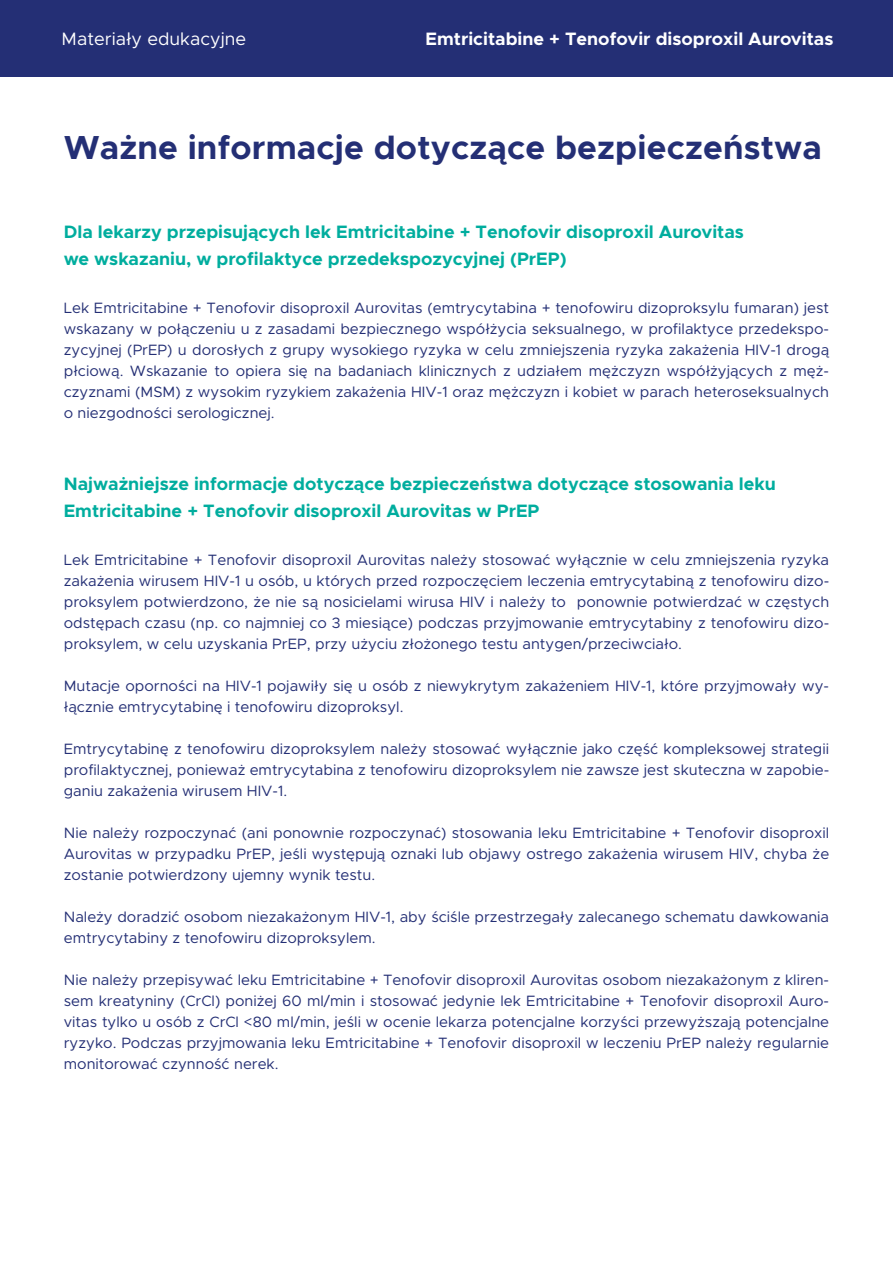
<style>
.page{position:relative;width:893px;height:1263px;background:#fff}
.page>*{position:absolute;margin:0;border:0;box-sizing:border-box;transform-origin:0 0}
.t1{font:700 33.45px "Metropolis";letter-spacing:.005em;color:#242f75}
.t2{font:700 18px/27px "Metropolis";color:#00ad9e}
.t3{font:700 18px "Metropolis";color:#fff}
.t4{font:18px "Metropolis";color:#fff}
.t5{font:15px/21px "Metropolis";color:#242f75;text-align:justify}
</style>
<div class="page">
<div style="left:0;top:0;width:893px;height:77px;background:#242f75"></div>
<p class="t4" style="left:62px;top:28px;width:186px">Materiały edukacyjne</p>
<p class="t3" style="left:426px;top:28px;width:409px">Emtricitabine + Tenofovir disoproxil Aurovitas</p>
<h1 class="t1" style="left:64px;top:127px;width:760px">Ważne informacje dotyczące bezpieczeństwa</h1>
<p class="t2" style="left:64px;top:218px;width:682px">Dla lekarzy przepisujących lek Emtricitabine + Tenofovir disoproxil Aurovitas we wskazaniu, w profilaktyce przedekspozycyjnej (PrEP)</p>
<p class="t5" style="left:64px;top:297px;width:767px">Lek Emtricitabine + Tenofovir disoproxil Aurovitas (emtrycytabina + tenofowiru dizoproksylu fumaran) jest wskazany w połączeniu u z zasadami bezpiecznego współżycia seksualnego, w profilaktyce przedekspo&shy;zycyjnej (PrEP) u dorosłych z grupy wysokiego ryzyka w celu zmniejszenia ryzyka zakażenia HIV-1 drogą płciową. Wskazanie to opiera się na badaniach klinicznych z udziałem mężczyzn współżyjących z męż&shy;czyznami (MSM) z wysokim ryzykiem zakażenia HIV-1 oraz mężczyzn i kobiet w parach heteroseksualnych o niezgodności serologicznej.</p>
<p class="t2" style="left:64px;top:470px;width:714px">Najważniejsze informacje dotyczące bezpieczeństwa dotyczące stosowania leku<br>Emtricitabine + Tenofovir disoproxil Aurovitas w PrEP</p>
<p class="t5" style="left:64px;top:549px;width:767px">Lek Emtricitabine + Tenofovir disoproxil Aurovitas należy stosować wyłącznie w celu zmniejszenia ryzyka zakażenia wirusem HIV-1 u osób, u których przed rozpoczęciem leczenia emtrycytabiną z tenofowiru dizo&shy;proksylem potwierdzono, że nie są nosicielami wirusa HIV i należy to ponownie potwierdzać w częstych odstępach czasu (np. co najmniej co 3 miesiące) podczas przyjmowanie emtrycytabiny z tenofowiru dizo&shy;proksylem, w celu uzyskania PrEP, przy użyciu złożonego testu antygen/przeciwciało.</p>
<p class="t5" style="left:64px;top:675px;width:767px">Mutacje oporności na HIV-1 pojawiły się u osób z niewykrytym zakażeniem HIV-1, które przyjmowały wy&shy;łącznie emtrycytabinę i tenofowiru dizoproksyl.</p>
<p class="t5" style="left:64px;top:738px;width:767px">Emtrycytabinę z tenofowiru dizoproksylem należy stosować wyłącznie jako część kompleksowej strategii profilaktycznej, ponieważ emtrycytabina z tenofowiru dizoproksylem nie zawsze jest skuteczna w zapobie&shy;ganiu zakażenia wirusem HIV-1.</p>
<p class="t5" style="left:64px;top:822px;width:767px">Nie należy rozpoczynać (ani ponownie rozpoczynać) stosowania leku Emtricitabine + Tenofovir disoproxil Aurovitas w przypadku PrEP, jeśli występują oznaki lub objawy ostrego zakażenia wirusem HIV, chyba że zostanie potwierdzony ujemny wynik testu.</p>
<p class="t5" style="left:64px;top:906px;width:767px">Należy doradzić osobom niezakażonym HIV-1, aby ściśle przestrzegały zalecanego schematu dawkowania emtrycytabiny z tenofowiru dizoproksylem.</p>
<p class="t5" style="left:64px;top:969px;width:767px">Nie należy przepisywać leku Emtricitabine + Tenofovir disoproxil Aurovitas osobom niezakażonym z kliren&shy;sem kreatyniny (CrCl) poniżej 60 ml/min i stosować jedynie lek Emtricitabine + Tenofovir disoproxil Auro&shy;vitas tylko u osób z CrCl &lt;80 ml/min, jeśli w ocenie lekarza potencjalne korzyści przewyższają potencjalne ryzyko. Podczas przyjmowania leku Emtricitabine + Tenofovir disoproxil w leczeniu PrEP należy regularnie monitorować czynność nerek.</p>
</div>
